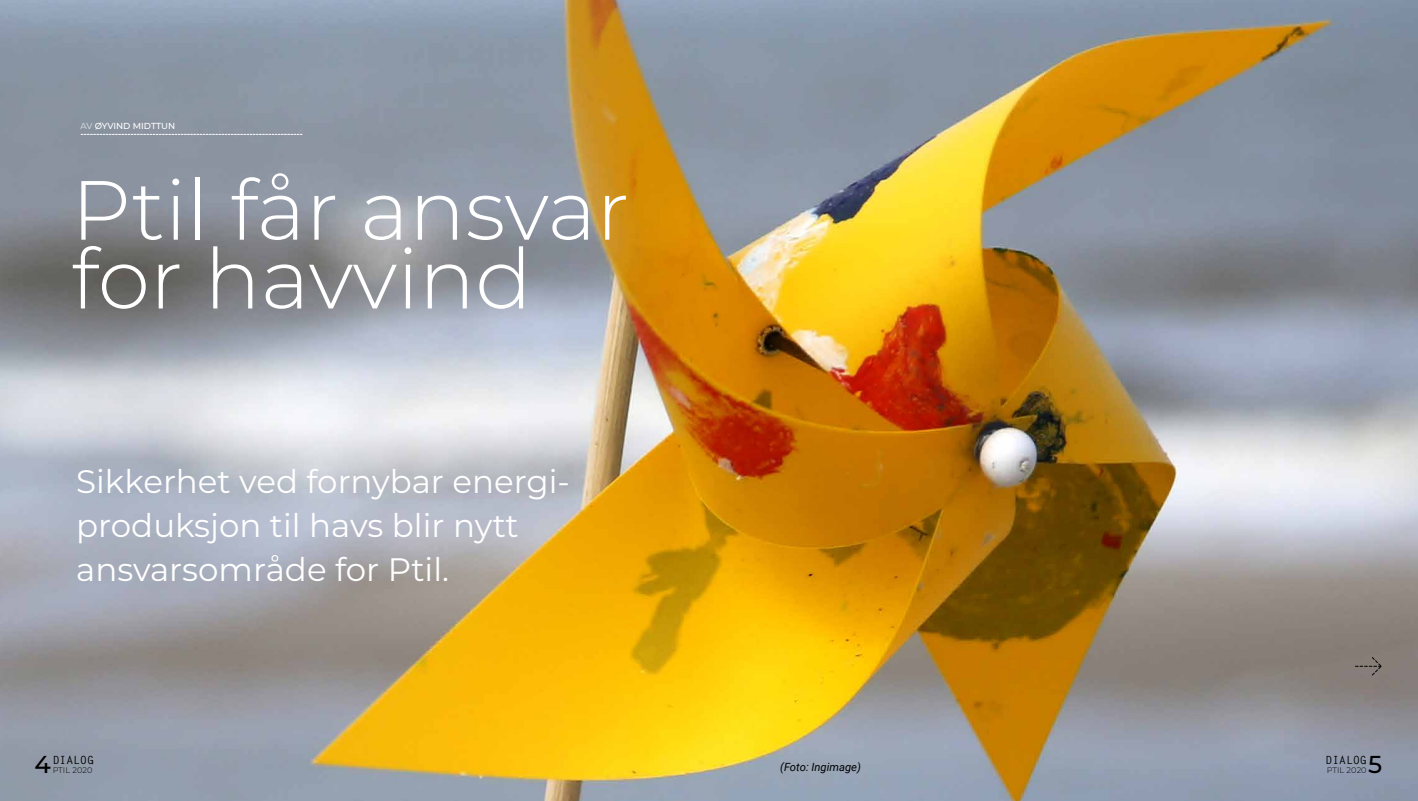
<style>
.page{position:relative;width:1418px;height:801px;background:#fff}
.page>*{position:absolute;margin:0;border:0;box-sizing:border-box;transform-origin:0 0}
.t1{font:300 83.75px/68.8px "Montserrat";color:#fff}
.t2{font:32.5px/43.8px "Montserrat";color:#fff}
.t3{font:500 24.38px "Montserrat";color:#000}
.t4{font:italic 11.25px "Roboto";color:#000}
.t5{font:700 11.25px "Letter Gothic Std";letter-spacing:.01em;color:#000}
.t6{font:500 8.75px "Montserrat";color:#fff}
.t7{font:300 8.12px "Montserrat";letter-spacing:.01em;color:#000}
.s1{font-weight:300}
</style>
<div class="page">
<img style="left:0;top:0;width:1417px;height:801px">
<svg style="left:1355px;top:656px;width:26px;height:20px"></svg>
<svg style="left:81px;top:134px;width:221px;height:1px"></svg>
<p class="t6" style="left:81px;top:120px;width:96px"><span class="s1">AV</span> ØYVIND MIDTTUN</p>
<h1 class="t1" style="left:71px;top:173px;width:559px">Ptil får ansvar for havvind</h1>
<p class="t2" style="left:76px;top:458px;width:495px">Sikkerhet ved fornybar energi&shy;produksjon til havs blir nytt ansvarsområde for Ptil.</p>
<p class="t5" style="left:53px;top:753px;width:43px">DIALOG</p>
<p class="t7" style="left:53px;top:764px;width:41px">PTIL 2020</p>
<p class="t5" style="left:1325px;top:753px;width:43px">DIALOG</p>
<p class="t3" style="left:35px;top:747px;width:18px">4</p>
<p class="t7" style="left:1326px;top:764px;width:41px">PTIL 2020</p>
<p class="t3" style="left:1368px;top:747px;width:16px">5</p>
<p class="t4" style="left:780px;top:759px;width:82px">(Foto: Ingimage)</p>
</div>
